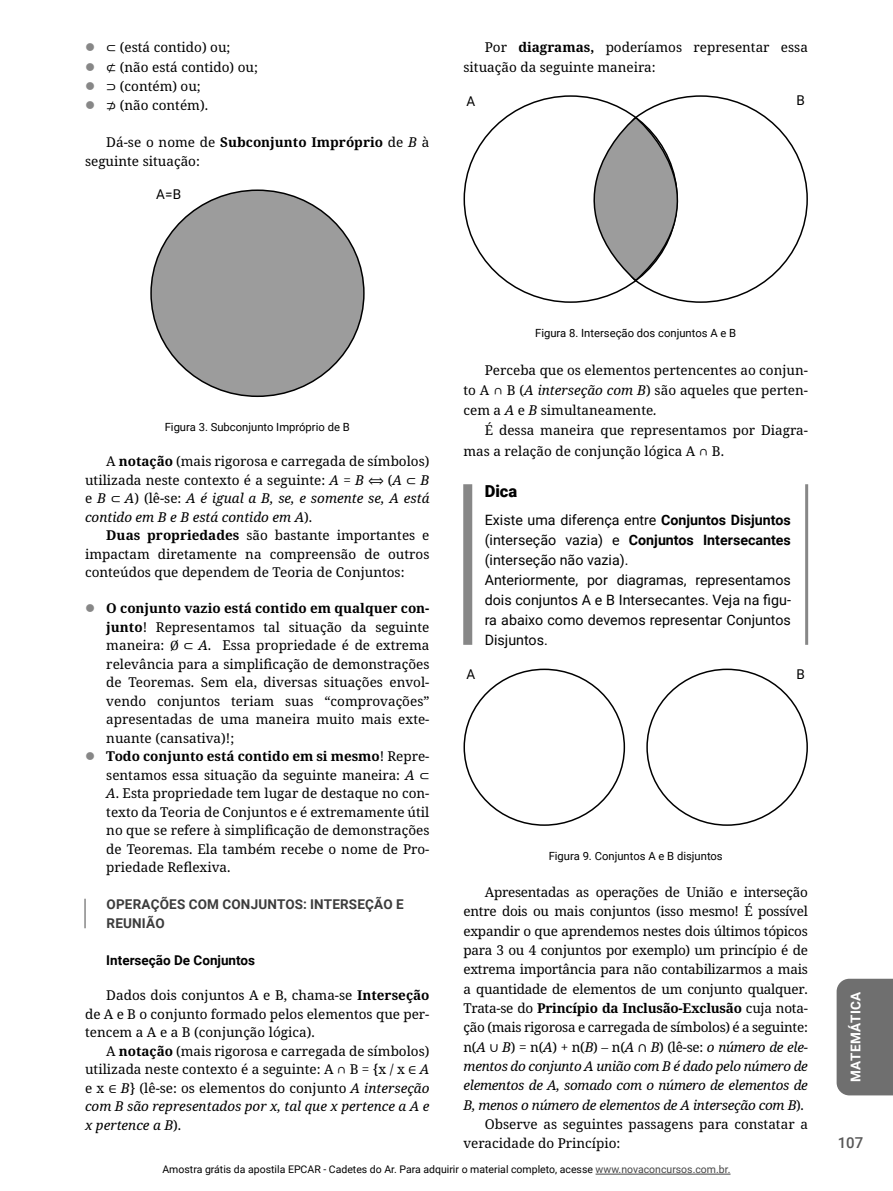
<style>
.page{position:relative;width:893px;height:1191px;background:#fff}
.page>*{position:absolute;margin:0;border:0;box-sizing:border-box;transform-origin:0 0}
.Título{font:900 16.5px "Roboto";color:#000}
.t1{font:500 15px "Roboto";color:#575757}
.Texto{font:14.25px/20px "Roboto";color:#000;text-align:justify}
.Parágrafos{font:13.5px/18.5px "Noto Serif";color:#000;text-align:justify}
.Tópico{font:700 13.5px/19.4px "Roboto";letter-spacing:.015em;color:#3c3c3c}
.Subtópico{font:700 13.5px "Roboto";color:#000}
.t2{font:700 13.5px "Roboto";letter-spacing:.035em;color:#fff}
.Certo_Errado{font:13.5px "Roboto";color:#000}
.Fonte_Tabelas_Imagens{font:11.25px "Roboto";color:#000}
.t3{font:10.5px "Roboto";color:#000}
.s1{font-family:"Cambria Math"}
.s2{font-weight:700}
.s3{font-style:italic}
.s4{font-family:"Segoe UI"}
.s5{color:#454545}
</style>
<div class="page">
<div style="left:837px;top:978px;width:56px;height:117px;background:#6f6f6f"></div>
<hr style="left:596px;top:1173px;width:134px;height:1px;background:#454545">
<hr style="left:84px;top:898px;width:2px;height:30px;background:#878787">
<div style="left:151px;top:190px;width:213px;height:206px;background:#9c9c9c;border-radius:50%"></div>
<div style="left:463px;top:484px;width:9px;height:161px;background:#878787"></div>
<hr style="left:805px;top:484px;width:3px;height:161px;background:#878787">
<svg style="left:542px;top:95px;width:266px;height:208px"></svg>
<p class="Parágrafos" style="left:106px;top:38px;width:126px"><span class="s1">⊂</span> (está contido) ou;</p>
<p class="Parágrafos" style="left:106px;top:58px;width:153px"><span class="s1">⊄</span> (não está contido) ou;</p>
<p class="Parágrafos" style="left:106px;top:77px;width:96px"><span class="s1">⊃</span> (contém) ou;</p>
<p class="Parágrafos" style="left:106px;top:97px;width:103px"><span class="s1">⊅</span> (não contém).</p>
<p class="Parágrafos" style="left:85px;top:133px;width:346px;line-height:19.4px;text-indent:21px">Dá-se o nome de <span class="s2">Subconjunto Impróprio</span> de <span class="s3">B</span> à seguinte situação:</p>
<p class="Certo_Errado" style="left:156px;top:185px;width:27px">A=B</p>
<p class="Parágrafos" style="left:463px;top:38px;width:346px;line-height:19.4px;text-indent:21px">Por <span class="s2">diagramas,</span> poderíamos representar essa situação da seguinte maneira:</p>
<p class="Certo_Errado" style="left:466px;top:91px;width:10px">A</p>
<p class="Certo_Errado" style="left:796px;top:91px;width:10px">B</p>
<p class="Fonte_Tabelas_Imagens" style="left:165px;top:419px;width:187px">Figura 3. Subconjunto Impróprio de B</p>
<p class="Parágrafos" style="left:85px;top:452px;width:346px;text-indent:21px">A <span class="s2">notação</span> (mais rigorosa e carregada de símbolos) utilizada neste contexto é a seguinte: <span class="s3">A</span> = <span class="s3">B</span> <span class="s1">⟺</span> (<span class="s3">A</span> <span class="s1">⊂</span> <span class="s3">B </span>e <span class="s3">B</span> <span class="s1">⊂</span> <span class="s3">A</span>) (lê-se: <span class="s3">A é igual a B, se, e somente se, A está contido em B e B está contido em A</span>).</p>
<p class="Parágrafos" style="left:85px;top:527px;width:346px;text-indent:21px"><span class="s2">Duas propriedades</span> são bastante importantes e impactam diretamente na compreensão de outros conteúdos que dependem de Teoria de Conjuntos:</p>
<p class="Parágrafos" style="left:106px;top:599px;width:325px"><span class="s2">O conjunto vazio está contido em qualquer con&shy;junto</span>! Representamos tal situação da seguinte maneira: <span class="s1">Ø ⊂</span> <span class="s3">A</span>. Essa propriedade é de extrema relevância para a simplificação de demonstrações de Teoremas. Sem ela, diversas situações envol&shy;vendo conjuntos teriam suas “comprovações” apresentadas de uma maneira muito mais exte&shy;nuante (cansativa)!;</p>
<p class="Parágrafos" style="left:106px;top:747px;width:325px"><span class="s2">Todo conjunto está contido em si mesmo</span>! Repre&shy;sentamos essa situação da seguinte maneira: <span class="s3">A</span> <span class="s1">⊂ </span><span class="s3">A</span>. Esta propriedade tem lugar de destaque no con&shy;texto da Teoria de Conjuntos e é extremamente útil no que se refere à simplificação de demonstrações de Teoremas. Ela também recebe o nome de Pro&shy;priedade Reflexiva.</p>
<p class="Tópico" style="left:107px;top:894px;width:299px">OPERAÇÕES COM CONJUNTOS: INTERSEÇÃO E<br>REUNIÃO</p>
<p class="Subtópico" style="left:106px;top:950px;width:150px">Interseção De Conjuntos</p>
<p class="Parágrafos" style="left:85px;top:986px;width:346px;text-indent:21px">Dados dois conjuntos A e B, chama-se <span class="s2">Interseção </span>de A e B o conjunto formado pelos elementos que per&shy;tencem a A e a B (conjunção lógica).</p>
<p class="Parágrafos" style="left:85px;top:1042px;width:346px;text-indent:21px">A <span class="s2">notação</span> (mais rigorosa e carregada de símbolos) utilizada neste contexto é a seguinte: A <span class="s4">∩</span> B = {x / x <span class="s1">∈</span> <span class="s3">A </span>e x <span class="s1">∈</span> <span class="s3">B</span>} (lê-se: os elementos do conjunto <span class="s3">A interseção com B são representados por x, tal que x pertence a A e x pertence a B</span>).</p>
<p class="Fonte_Tabelas_Imagens" style="left:535px;top:325px;width:203px">Figura 8. Interseção dos conjuntos A e B</p>
<p class="Parágrafos" style="left:463px;top:360px;width:346px;line-height:20.2px;text-indent:21px">Perceba que os elementos pertencentes ao conjun&shy;to A <span class="s4">∩</span> B (<span class="s3">A interseção com B</span>) são aqueles que perten&shy;cem a <span class="s3">A</span> e <span class="s3">B</span> simultaneamente<span class="s3">.</span></p>
<p class="Parágrafos" style="left:463px;top:421px;width:346px;line-height:20.2px;text-indent:21px">É dessa maneira que representamos por Diagra&shy;mas a relação de conjunção lógica A <span class="s4">∩</span> B.</p>
<p class="Título" style="left:485px;top:479px;width:34px">Dica</p>
<p class="Texto" style="left:485px;top:509px;width:308px">Existe uma diferença entre <span class="s2">Conjuntos Disjuntos </span>(interseção vazia) e <span class="s2">Conjuntos Intersecantes </span>(interseção não vazia).</p>
<p class="Texto" style="left:485px;top:569px;width:308px">Anteriormente, por diagramas, representamos dois conjuntos A e B Intersecantes. Veja na figu&shy;ra abaixo como devemos representar Conjuntos Disjuntos.</p>
<p class="Certo_Errado" style="left:466px;top:664px;width:10px">A</p>
<p class="Certo_Errado" style="left:796px;top:664px;width:10px">B</p>
<p class="Fonte_Tabelas_Imagens" style="left:549px;top:848px;width:176px">Figura 9. Conjuntos A e B disjuntos</p>
<p class="Parágrafos" style="left:463px;top:882px;width:346px;line-height:19.4px;text-indent:21px">Apresentadas as operações de União e interseção entre dois ou mais conjuntos (isso mesmo! É possível expandir o que aprendemos nestes dois últimos tópicos para 3 ou 4 conjuntos por exemplo) um princípio é de extrema importância para não contabilizarmos a mais a quantidade de elementos de um conjunto qualquer.<br>Trata-se do <span class="s2">Princípio da Inclusão-Exclusão</span> cuja nota&shy;ção (mais rigorosa e carregada de símbolos) é a seguinte: n(<span class="s3">A</span> <span class="s1">∪</span> <span class="s3">B</span>) = n(<span class="s3">A</span>) + n(<span class="s3">B</span>) – n(<span class="s3">A</span> <span class="s1">∩</span> <span class="s3">B</span>) (lê-se: <span class="s3">o número de ele&shy;mentos do conjunto A união com B é dado pelo número de elementos de A, somado com o número de elementos de B, menos o número de elementos de A interseção com B</span>).</p>
<p class="Parágrafos" style="left:463px;top:1115px;width:346px;line-height:19.4px;text-indent:21px">Observe as seguintes passagens para constatar a veracidade do Princípio:</p>
<p class="t3" style="left:162px;top:1162px;width:570px">Amostra grátis da apostila EPCAR - Cadetes do Ar. Para adquirir o material completo, acesse <span class="s5">www.novaconcursos.com.br.</span></p>
<p class="t2" style="left:846px;top:1082px;width:92px;rotate:-90deg">MATEMÁTICA</p>
<p class="t1" style="left:838px;top:1132px;width:27px">107</p>
</div>
